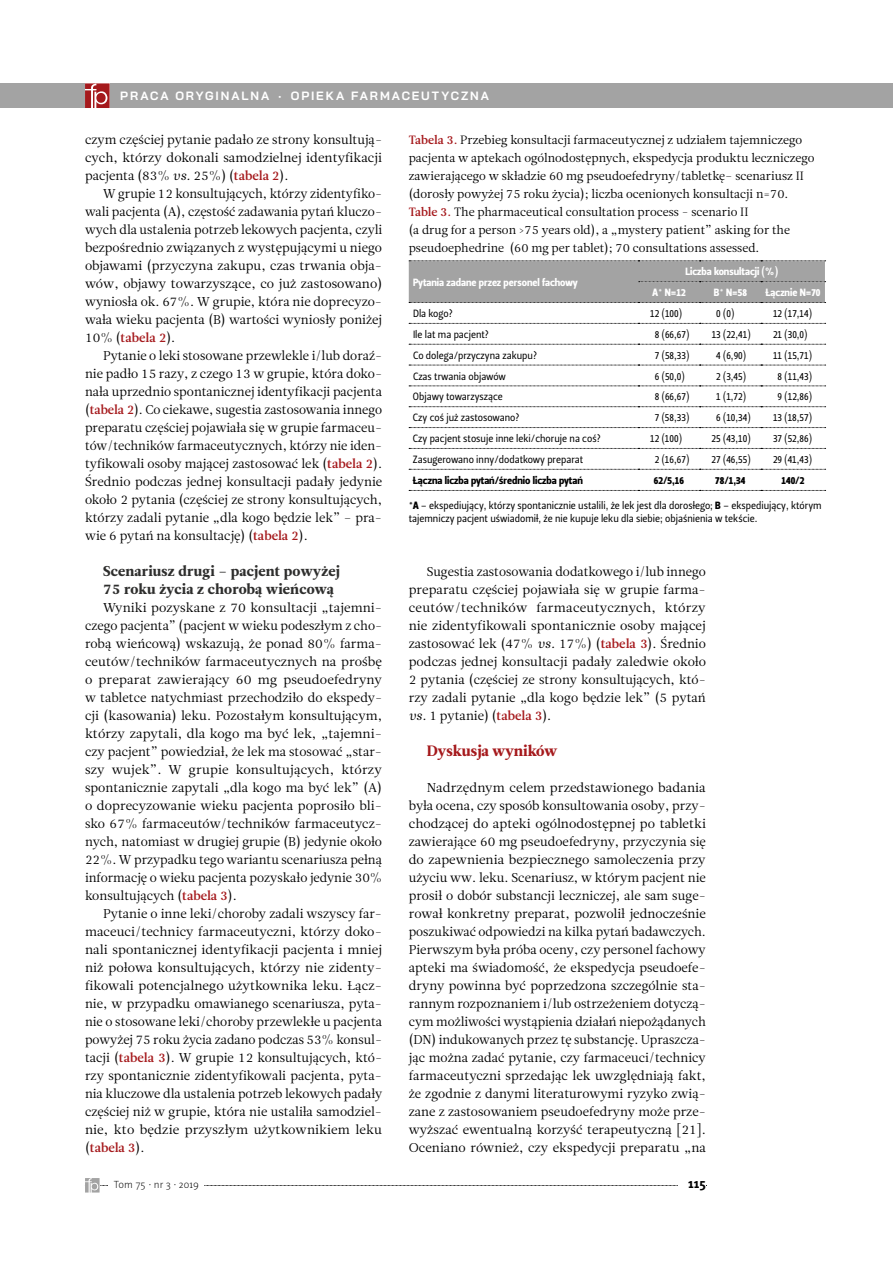
<style>
.page{position:relative;width:893px;height:1263px;background:#fff}
.page>*{position:absolute;margin:0;border:0;box-sizing:border-box;transform-origin:0 0}
.t1{font:15px "Leitura News Roman 4";color:#a5191c}
.t2{font:14.25px/18px "Leitura News Roman 4";letter-spacing:.015em;color:#2e2e2d}
.t3{font:700 13.5px "Naomi Sans EFN";color:#000}
.t4{font:12.75px/18px "Leitura News Roman 1";color:#000;text-align:justify}
.t5{font:12.75px "Leitura News Roman 3";color:#a5191c}
.t6{font:12px/18px "Leitura News Roman 1";color:#000}
.t7{font:700 12px "Bai Jamjuree";letter-spacing:.155em;color:#fff}
.t8{font:10.5px/13.5px "Leitura Sans Grot 2";color:#000;scale:.95 1}
.t9{font:10.5px/20.9px "Leitura Sans Grot 4";color:#fff;scale:.95 1}
.t10{font:10.5px "Leitura Sans Grot 4";color:#000;scale:.95 1}
.t11{font:10.5px "Naomi Sans EFN Thin";letter-spacing:.01em;color:#000}
.s1{font-family:"Leitura News Italic 1"}
.s2{font-family:"Leitura News Roman 3";color:#a5191c}
.s3{font-family:"Leitura News Roman 1";color:#000}
.s4{font-family:"Leitura Sans Grot 4"}
</style>
<div class="page">
<div style="left:0;top:83px;width:893px;height:25px;background:#a3a3a3"></div>
<svg style="left:85px;top:83px;width:25px;height:25px"></svg>
<svg style="left:85px;top:1178px;width:622px;height:14px"></svg>
<svg style="left:409px;top:322px;width:416px;height:168px"></svg>
<svg style="left:409px;top:323px;width:417px;height:1px"></svg>
<svg style="left:409px;top:344px;width:417px;height:1px"></svg>
<svg style="left:409px;top:365px;width:417px;height:1px"></svg>
<svg style="left:409px;top:386px;width:417px;height:1px"></svg>
<svg style="left:409px;top:406px;width:417px;height:1px"></svg>
<svg style="left:409px;top:427px;width:417px;height:1px"></svg>
<svg style="left:409px;top:448px;width:417px;height:1px"></svg>
<svg style="left:409px;top:469px;width:417px;height:1px"></svg>
<svg style="left:409px;top:490px;width:417px;height:1px"></svg>
<div style="left:409px;top:261px;width:417px;height:42px;background:#a3a3a3"></div>
<p class="t7" style="left:120px;top:89px;width:370px">PRACA ORYGINALNA · OPIEKA FARMACEUTYCZNA</p>
<p class="t4" style="left:85px;top:131px;width:299px">czym częściej pytanie padało ze strony konsultują&shy;cych, którzy dokonali samodzielnej identyfikacji pacjenta (83% <span class="s1">vs.</span> 25%) (<span class="s2">tabela 2</span>).</p>
<p class="t4" style="left:85px;top:185px;width:299px;text-indent:18px">W grupie 12 konsultujących, którzy zidentyfiko&shy;wali pacjenta (A), częstość zadawania pytań kluczo&shy;wych dla ustalenia potrzeb lekowych pacjenta, czyli bezpośrednio związanych z występującymi u niego objawami (przyczyna zakupu, czas trwania obja&shy;wów, objawy towarzyszące, co już zastosowano) wyniosła ok. 67%. W grupie, która nie doprecyzo&shy;wała wieku pacjenta (B) wartości wyniosły poniżej</p>
<p class="t5" style="left:85px;top:330px;width:92px"><span class="s3">10% (</span>tabela 2<span class="s3">).</span></p>
<p class="t4" style="left:85px;top:347px;width:299px;text-indent:18px">Pytanie o leki stosowane przewlekle i/lub doraź&shy;nie padło 15 razy, z czego 13 w grupie, która doko&shy;nała uprzednio spontanicznej identyfikacji pacjenta (<span class="s2">tabela 2</span>). Co ciekawe, sugestia zastosowania innego preparatu częściej pojawiała się w grupie farmaceu&shy;tów/techników farmaceutycznych, którzy nie iden&shy;tyfikowali osoby mającej zastosować lek (<span class="s2">tabela 2</span>).<br>Średnio podczas jednej konsultacji padały jedynie około 2 pytania (częściej ze strony konsultujących, którzy zadali pytanie „dla kogo będzie lek” – pra&shy;wie 6 pytań na konsultację) (<span class="s2">tabela 2</span>).</p>
<p class="t2" style="left:103px;top:562px;width:238px">Scenariusz drugi – pacjent powyżej<br>75 roku życia z chorobą wieńcową</p>
<p class="t4" style="left:85px;top:599px;width:299px;text-indent:18px">Wyniki pozyskane z 70 konsultacji „tajemni&shy;czego pacjenta” (pacjent w wieku podeszłym z cho&shy;robą wieńcową) wskazują, że ponad 80% farma&shy;ceutów/techników farmaceutycznych na prośbę o preparat zawierający 60 mg pseudoefedryny w tabletce natychmiast przechodziło do ekspedy&shy;cji (kasowania) leku. Pozostałym konsultującym, którzy zapytali, dla kogo ma być lek, „tajemni&shy;czy pacjent” powiedział, że lek ma stosować „star&shy;szy wujek”. W grupie konsultujących, którzy spontanicznie zapytali „dla kogo ma być lek” (A) o doprecyzowanie wieku pacjenta poprosiło bli&shy;sko 67% farmaceutów/techników farmaceutycz&shy;nych, natomiast w drugiej grupie (B) jedynie około 22%. W przypadku tego wariantu scenariusza pełną informację o wieku pacjenta pozyskało jedynie 30% konsultujących (<span class="s2">tabela 3</span>).</p>
<p class="t4" style="left:85px;top:905px;width:299px;text-indent:18px">Pytanie o inne leki/choroby zadali wszyscy far&shy;maceuci/technicy farmaceutyczni, którzy doko&shy;nali spontanicznej identyfikacji pacjenta i mniej niż połowa konsultujących, którzy nie zidenty&shy;fikowali potencjalnego użytkownika leku. Łącz&shy;nie, w przypadku omawianego scenariusza, pyta&shy;nie o stosowane leki/choroby przewlekłe u pacjenta powyżej 75 roku życia zadano podczas 53% konsul&shy;tacji (<span class="s2">tabela 3</span>). W grupie 12 konsultujących, któ&shy;rzy spontanicznie zidentyfikowali pacjenta, pyta&shy;nia kluczowe dla ustalenia potrzeb lekowych padały częściej niż w grupie, która nie ustaliła samodziel&shy;nie, kto będzie przyszłym użytkownikiem leku</p>
<p class="t5" style="left:85px;top:1140px;width:61px"><span class="s3">(</span>tabela 3<span class="s3">).</span></p>
<p class="t6" style="left:409px;top:131px;width:407px"><span class="s2">Tabela 3.</span> Przebieg konsultacji farmaceutycznej z udziałem tajemniczego pacjenta w aptekach ogólnodostępnych, ekspedycja produktu leczniczego zawierającego w składzie 60 mg pseudoefedryny/tabletkę– scenariusz II (dorosły powyżej 75 roku życia); liczba ocenionych konsultacji n=70.<br><span class="s2">Table 3.</span> The pharmaceutical consultation process - scenario II<br>(a drug for a person &gt;75 years old), a „mystery patient” asking for the pseudoephedrine (60 mg per tablet); 70 consultations assessed.</p>
<p class="t9" style="left:413px;top:272px;width:175px">Pytania zadane przez personel fachowy</p>
<p class="t9" style="left:653px;top:261px;width:133px;text-indent:33px">Liczba konsultacji (%)<br>A* N=12</p>
<p class="t9" style="left:714px;top:282px;width:36px">B* N=58</p>
<p class="t9" style="left:766px;top:282px;width:59px">Łącznie N=70</p>
<p class="t8" style="left:413px;top:307px;width:44px">Dla kogo?</p>
<p class="t8" style="left:650px;top:307px;width:35px">12 (100)</p>
<p class="t8" style="left:716px;top:307px;width:20px">0 (0)</p>
<p class="t8" style="left:773px;top:307px;width:43px">12 (17,14)</p>
<p class="t8" style="left:413px;top:328px;width:82px">Ile lat ma pacjent?</p>
<p class="t8" style="left:655px;top:328px;width:38px">8 (66,67)</p>
<p class="t8" style="left:712px;top:328px;width:43px">13 (22,41)</p>
<p class="t8" style="left:773px;top:328px;width:38px">21 (30,0)</p>
<p class="t8" style="left:413px;top:348px;width:132px">Co dolega/przyczyna zakupu?</p>
<p class="t8" style="left:655px;top:348px;width:38px">7 (58,33)</p>
<p class="t8" style="left:716px;top:348px;width:33px">4 (6,90)</p>
<p class="t8" style="left:773px;top:348px;width:43px">11 (15,71)</p>
<p class="t8" style="left:413px;top:369px;width:99px">Czas trwania objawów</p>
<p class="t8" style="left:655px;top:369px;width:33px">6 (50,0)</p>
<p class="t8" style="left:716px;top:369px;width:33px">2 (3,45)</p>
<p class="t8" style="left:778px;top:369px;width:38px">8 (11,43)</p>
<p class="t8" style="left:413px;top:390px;width:96px">Objawy towarzyszące</p>
<p class="t8" style="left:655px;top:390px;width:38px">8 (66,67)</p>
<p class="t8" style="left:716px;top:390px;width:33px">1 (1,72)</p>
<p class="t8" style="left:778px;top:390px;width:38px">9 (12,86)</p>
<p class="t8" style="left:413px;top:411px;width:114px">Czy coś już zastosowano?</p>
<p class="t8" style="left:655px;top:411px;width:38px">7 (58,33)</p>
<p class="t8" style="left:716px;top:411px;width:38px">6 (10,34)</p>
<p class="t8" style="left:773px;top:411px;width:43px">13 (18,57)</p>
<p class="t8" style="left:413px;top:432px;width:199px">Czy pacjent stosuje inne leki/choruje na coś?</p>
<p class="t8" style="left:650px;top:432px;width:35px">12 (100)</p>
<p class="t8" style="left:712px;top:432px;width:43px">25 (43,10)</p>
<p class="t8" style="left:773px;top:432px;width:43px">37 (52,86)</p>
<p class="t8" style="left:413px;top:453px;width:181px">Zasugerowano inny/dodatkowy preparat</p>
<p class="t8" style="left:655px;top:453px;width:38px">2 (16,67)</p>
<p class="t8" style="left:712px;top:453px;width:43px">27 (46,55)</p>
<p class="t8" style="left:773px;top:453px;width:43px">29 (41,43)</p>
<p class="t10" style="left:413px;top:474px;width:180px">Łączna liczba pytań/średnio liczba pytań</p>
<p class="t10" style="left:654px;top:474px;width:33px">62/5,16</p>
<p class="t10" style="left:715px;top:474px;width:33px">78/1,34</p>
<p class="t10" style="left:781px;top:474px;width:26px">140/2</p>
<p class="t8" style="left:409px;top:498px;width:436px"><span class="s4">*A</span> – ekspediujący, którzy spontanicznie ustalili, że lek jest dla dorosłego; <span class="s4">B</span> – ekspediujący, którym tajemniczy pacjent uświadomił, że nie kupuje leku dla siebie; objaśnienia w tekście.</p>
<p class="t4" style="left:409px;top:563px;width:299px;text-indent:18px">Sugestia zastosowania dodatkowego i/lub innego preparatu częściej pojawiała się w grupie farma&shy;ceutów/techników farmaceutycznych, którzy nie zidentyfikowali spontanicznie osoby mającej zastosować lek (47% <span class="s1">vs.</span> 17%) (<span class="s2">tabela 3</span>). Średnio podczas jednej konsultacji padały zaledwie około 2 pytania (częściej ze strony konsultujących, któ&shy;rzy zadali pytanie „dla kogo będzie lek” (5 pytań <span class="s1">vs.</span> 1 pytanie) (<span class="s2">tabela 3</span>).</p>
<p class="t1" style="left:427px;top:742px;width:132px">Dyskusja wyników</p>
<p class="t4" style="left:409px;top:779px;width:299px;text-indent:18px">Nadrzędnym celem przedstawionego badania była ocena, czy sposób konsultowania osoby, przy&shy;chodzącej do apteki ogólnodostępnej po tabletki zawierające 60 mg pseudoefedryny, przyczynia się do zapewnienia bezpiecznego samoleczenia przy użyciu ww. leku. Scenariusz, w którym pacjent nie prosił o dobór substancji leczniczej, ale sam suge&shy;rował konkretny preparat, pozwolił jednocześnie poszukiwać odpowiedzi na kilka pytań badawczych.<br>Pierwszym była próba oceny, czy personel fachowy apteki ma świadomość, że ekspedycja pseudoefe&shy;dryny powinna być poprzedzona szczególnie sta&shy;rannym rozpoznaniem i/lub ostrzeżeniem dotyczą&shy;cym możliwości wystąpienia działań niepożądanych (DN) indukowanych przez tę substancję. Upraszcza&shy;jąc można zadać pytanie, czy farmaceuci/technicy farmaceutyczni sprzedając lek uwzględniają fakt, że zgodnie z danymi literaturowymi ryzyko zwią&shy;zane z zastosowaniem pseudoefedryny może prze&shy;wyższać ewentualną korzyść terapeutyczną [21].<br>Oceniano również, czy ekspedycji preparatu „na</p>
<p class="t11" style="left:114px;top:1179px;width:87px">Tom 75 · nr 3 · 2019</p>
<p class="t3" style="left:688px;top:1176px;width:19px">115</p>
</div>
